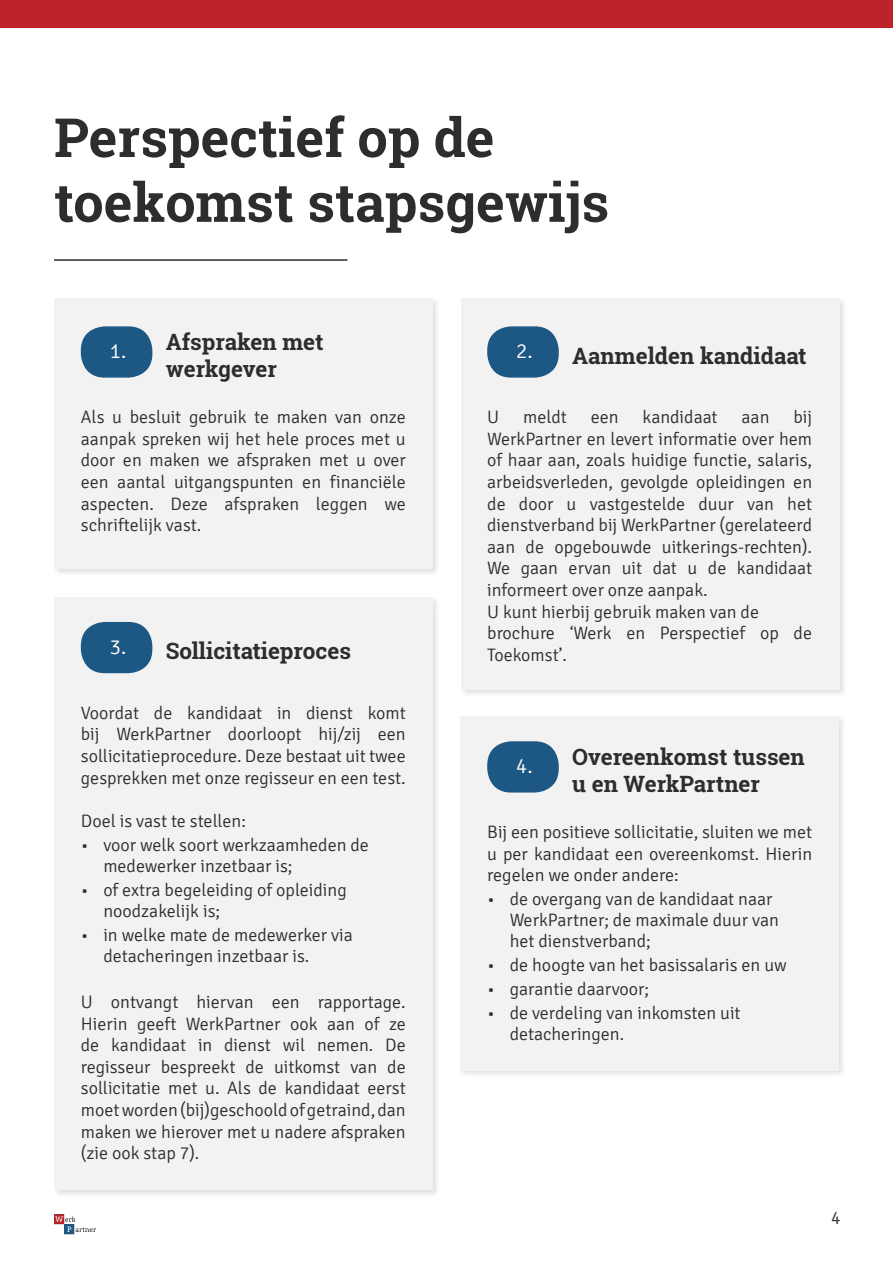
<style>
.page{position:relative;width:893px;height:1263px;background:#fff}
.page>*{position:absolute;margin:0;border:0;box-sizing:border-box;transform-origin:0 0}
.t1{font:700 54px/64.8px "Roboto Slab";color:#2d2e2b}
.t2{font:700 22.5px/27px "Roboto Slab";color:#2d2e2b;text-align:center}
.t3{font:300 18px/21.6px "Signika";color:#2d2e2b}
</style>
<div class="page">
<div style="left:0;top:0;width:893px;height:27px;background:#bc242a"></div>
<svg style="left:54px;top:1214px;width:42px;height:20px"></svg>
<div style="left:54px;top:298px;width:386px;height:277px;background:#000;opacity:.11"></div>
<div style="left:54px;top:298px;width:379px;height:271px;background:#f2f2f2"></div>
<div style="left:460px;top:716px;width:386px;height:362px;background:#000;opacity:.11"></div>
<div style="left:460px;top:716px;width:379px;height:355px;background:#f2f2f2"></div>
<div style="left:461px;top:298px;width:386px;height:399px;background:#f2f2f2"></div>
<div style="left:54px;top:597px;width:386px;height:600px;background:#f2f2f2"></div>
<div style="left:81px;top:326px;width:71px;height:52px;background:#1d5783;border-radius:24px"></div>
<div style="left:487px;top:326px;width:72px;height:52px;background:#1d5783;border-radius:24px"></div>
<hr style="left:54px;top:259px;width:293px;height:2px;background:#2d2e2b">
<div style="left:81px;top:622px;width:71px;height:51px;background:#1d5783;border-radius:24px"></div>
<div style="left:487px;top:741px;width:72px;height:51px;background:#1d5783;border-radius:24px"></div>
<h1 class="t1" style="left:54px;top:110px;width:557px">Perspectief op de toekomst stapsgewijs</h1>
<p class="t2" style="left:110px;top:330px;width:215px"><sub>1.</sub> Afspraken met werkgever</p>
<p class="t3" style="left:81px;top:407px;width:326px;text-align:justify">Als u besluit gebruik te maken van onze aanpak spreken wij het hele proces met u door en maken we afspraken met u over een aantal uitgangspunten en financiële aspecten. Deze afspraken leggen we schriftelijk vast.</p>
<p class="t2" style="left:110px;top:640px;width:243px"><sup>3.</sup> Sollicitatieproces</p>
<p class="t3" style="left:81px;top:702px;width:326px;text-align:justify">Voordat de kandidaat in dienst komt bij WerkPartner doorloopt hij/zij een sollicitatieprocedure. Deze bestaat uit twee gesprekken met onze regisseur en een test.</p>
<p class="t3" style="left:81px;top:810px;width:167px">Doel is vast te stellen:</p>
<p class="t3" style="left:103px;top:835px;width:267px;line-height:21px;text-indent:-22px">• voor welk soort werkzaamheden de medewerker inzetbaar is;</p>
<p class="t3" style="left:103px;top:880px;width:245px;line-height:21px;text-indent:-22px">• of extra begeleiding of opleiding noodzakelijk is;</p>
<p class="t3" style="left:103px;top:925px;width:251px;line-height:21px;text-indent:-22px">• in welke mate de medewerker via detacheringen inzetbaar is.</p>
<p class="t3" style="left:81px;top:992px;width:326px;text-align:justify">U ontvangt hiervan een rapportage.<br>Hierin geeft WerkPartner ook aan of ze de kandidaat in dienst wil nemen. De regisseur bespreekt de uitkomst van de sollicitatie met u. Als de kandidaat eerst moet worden (bij)geschoold of getraind, dan maken we hierover met u nadere afspraken (zie ook stap 7).</p>
<p class="t2" style="left:516px;top:344px;width:292px"><sup>2.</sup> Aanmelden kandidaat</p>
<p class="t3" style="left:487px;top:407px;width:326px;text-indent:306px">bij WerkPartner en levert informatie over hem of haar aan, zoals huidige functie, salaris, arbeidsverleden, gevolgde opleidingen en de door u vastgestelde duur van het dienstverband bij WerkPartner (gerelateerd aan de opgebouwde uitkerings-rechten).<br>We gaan ervan uit dat u de kandidaat informeert over onze aanpak.<br>U kunt hierbij gebruik maken van de brochure ‘Werk en Perspectief op de Toekomst’.</p>
<p class="t3" style="left:487px;top:407px;width:13px">U</p>
<p class="t3" style="left:523px;top:407px;width:45px">meldt</p>
<p class="t3" style="left:591px;top:407px;width:29px">een</p>
<p class="t3" style="left:642px;top:407px;width:77px">kandidaat</p>
<p class="t3" style="left:741px;top:407px;width:29px">aan</p>
<p class="t2" style="left:516px;top:745px;width:290px"><sub>4.</sub> Overeenkomst tussen u en WerkPartner</p>
<p class="t3" style="left:487px;top:822px;width:326px;text-align:justify">Bij een positieve sollicitatie, sluiten we met u per kandidaat een overeenkomst. Hierin regelen we onder andere:</p>
<p class="t3" style="left:510px;top:889px;width:271px;line-height:21px;text-indent:-22px">• de overgang van de kandidaat naar<br>WerkPartner; de maximale duur van het dienstverband;</p>
<p class="t3" style="left:487px;top:955px;width:301px">• de hoogte van het basissalaris en uw</p>
<p class="t3" style="left:487px;top:979px;width:163px">• garantie daarvoor;</p>
<p class="t3" style="left:510px;top:1003px;width:232px;line-height:21px;text-indent:-22px">• de verdeling van inkomsten uit detacheringen.</p>
<p class="t3" style="left:831px;top:1208px;width:11px">4</p>
</div>
